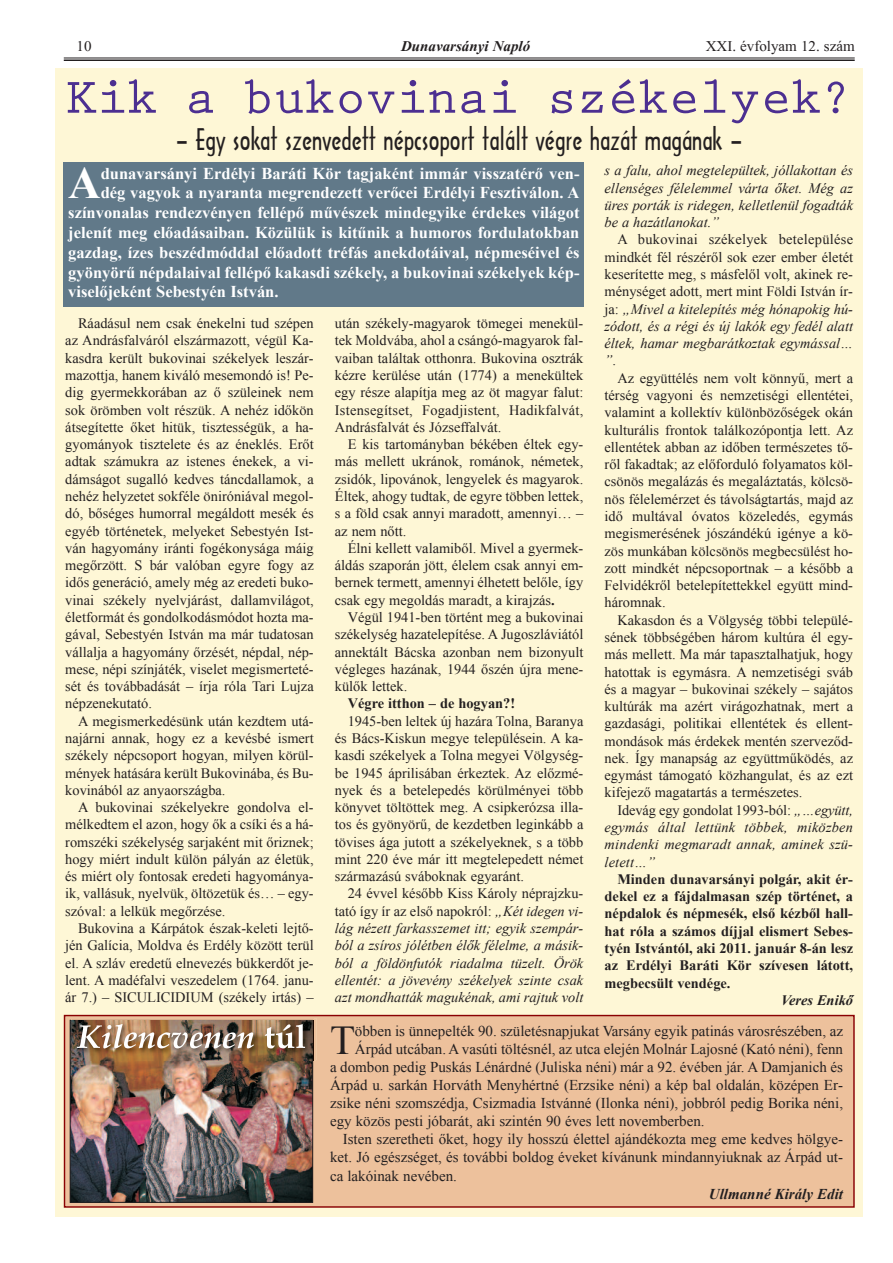
<style>
.page{position:relative;width:893px;height:1263px;background:#fff}
.page>*{position:absolute;margin:0;border:0;box-sizing:border-box;transform-origin:0 0}
.t1{font:700 51px "Prestige Elite Std";color:#4c2f91}
.t2{font:700 45px "Times New Roman";color:#fff}
.t3{font:40.95px "Times New Roman";color:#231f20}
.t4{font:28.5px "Architecture";color:#231f20}
.t5{font:700 16.5px "Times New Roman";color:#fff}
.t6{font:15px "Times New Roman";color:#231f20}
.t7{font:15px "Times New Roman HU";color:#231f20}
.t8{font:italic 700 15px "Times New Roman";color:#231f20}
.t9{font:italic 15px "Times New Roman HU Bold";color:#231f20}
.t10{font:14.4px/17.2px "Times New Roman";color:#231f20;text-align:justify}
.t11{font:italic 14.4px/17.2px "Times New Roman";color:#231f20;text-align:justify}
.t12{font:700 14.4px/17.2px "Times New Roman";color:#231f20;text-align:justify}
.t13{font:italic 700 14.4px "Times New Roman";color:#231f20}
.s1{font-style:italic}
.s2{font-style:normal}
.s3{font-weight:700}
</style>
<div class="page">
<div style="left:55px;top:68px;width:808px;height:1148px;background:#fef7d6"></div>
<hr style="left:64px;top:59px;width:791px;height:2px;background:#231f20">
<hr style="left:64px;top:58px;width:791px;height:1px;background:#231f20">
<div style="left:64px;top:162px;width:520px;height:144px;background:#617989"></div>
<div style="left:67px;top:1018px;width:785px;height:187px;background:#edc19c"></div>
<div style="left:64px;top:1015px;width:791px;height:193px;border:2px solid #8b0202"></div>
<img style="left:71px;top:1018px;width:242px;height:183px">
<div style="left:70px;top:1020px;width:243px;height:183px;border:1px solid #231f20"></div>
<img style="left:313px;top:1018px;width:3px;height:42px">
<img style="left:72px;top:1020px;width:242px;height:40px">
<img style="left:77px;top:1024px;width:228px;height:24px">
<p class="t7" style="left:77px;top:41px;width:16px">10</p>
<p class="t9" style="left:401px;top:41px;width:131px">Dunavarsányi Napló</p>
<p class="t7" style="left:706px;top:41px;width:151px">XXI. évfolyam 12. szám</p>
<h1 class="t1" style="left:66px;top:72px;width:788px">Kik a bukovinai székelyek?</h1>
<h3 class="t4" style="left:176px;top:126px;width:567px">– Egy sokat szenvedett népcsoport talált végre hazát magának –</h3>
<h2 class="t2" style="left:68px;top:158px;width:34px">A</h2>
<p class="t5" style="left:101px;top:164px;width:480px">dunavarsányi Erdélyi Baráti Kör tagjaként immár visszatérő ven-</p>
<p class="t11" style="left:605px;top:162px;width:250px">s a falu, ahol megtelepültek, jóllakottan és ellenséges félelemmel várta őket. Még az üres porták is ridegen, kelletlenül fogadták be a hazátlanokat.”</p>
<p class="t10" style="left:605px;top:231px;width:250px;text-indent:13px">A bukovinai székelyek betelepülése mindkét fél részéről sok ezer ember életét keserítette meg, s másfelől volt, akinek re&shy;ménységet adott, mert mint Földi István ír&shy;ja: <span class="s1">„Mivel a kitelepítés még hónapokig hú&shy;zódott, és a régi és új lakók egy fedél alatt éltek, hamar megbarátkoztak egymással… ”</span>.</p>
<p class="t10" style="left:605px;top:369px;width:250px;text-indent:13px">Az együttélés nem volt könnyű, mert a térség vagyoni és nemzetiségi ellentétei, valamint a kollektív különbözőségek okán kulturális frontok találkozópontja lett. Az ellentétek abban az időben természetes tő&shy;ről fakadtak; az előforduló folyamatos köl&shy;csönös megalázás és megaláztatás, kölcsö&shy;nös félelemérzet és távolságtartás, majd az idő multával óvatos közeledés, egymás megismerésének jószándékú igénye a kö&shy;zös munkában kölcsönös megbecsülést ho&shy;zott mindkét népcsoportnak – a később a Felvidékről betelepítettekkel együtt mind&shy;háromnak.</p>
<p class="t10" style="left:605px;top:611px;width:250px;text-indent:13px">Kakasdon és a Völgység többi települé&shy;sének többségében három kultúra él egy&shy;más mellett. Ma már tapasztalhatjuk, hogy hatottak is egymásra. A nemzetiségi sváb és a magyar – bukovinai székely – sajátos kultúrák ma azért virágozhatnak, mert a gazdasági, politikai ellentétek és ellent&shy;mondások más érdekek mentén szerveződ&shy;nek. Így manapság az együttműködés, az egymást támogató közhangulat, és az ezt kifejező magatartás a természetes.</p>
<p class="t11" style="left:605px;top:801px;width:250px;text-indent:13px"><span class="s2">Idevág egy gondolat 1993-ból:</span> „…együtt, egymás által lettünk többek, miközben mindenki megmaradt annak, aminek szü&shy;letett…”</p>
<p class="t12" style="left:605px;top:870px;width:250px;text-indent:13px">Minden dunavarsányi polgár, akit ér&shy;dekel ez a fájdalmasan szép történet, a népdalok és népmesék, első kézből hall&shy;hat róla a számos díjjal elismert Sebes&shy;tyén Istvántól, aki 2011. január 8-án lesz az Erdélyi Baráti Kör szívesen látott, megbecsült vendége.</p>
<p class="t13" style="left:781px;top:992px;width:73px">Veres Enikő</p>
<p class="t5" style="left:101px;top:184px;width:480px">dég vagyok a nyaranta megrendezett verőcei Erdélyi Fesztiválon. A</p>
<p class="t5" style="left:68px;top:204px;width:513px">színvonalas rendezvényen fellépő művészek mindegyike érdekes világot</p>
<p class="t5" style="left:68px;top:223px;width:513px">jelenít meg előadásaiban. Közülük is kitűnik a humoros fordulatokban</p>
<p class="t5" style="left:68px;top:243px;width:513px">gazdag, ízes beszédmóddal előadott tréfás anekdotáival, népmeséivel és</p>
<p class="t5" style="left:68px;top:263px;width:513px">gyönyörű népdalaival fellépő kakasdi székely, a bukovinai székelyek kép-</p>
<p class="t5" style="left:68px;top:283px;width:212px">viselőjeként Sebestyén István.</p>
<p class="t10" style="left:65px;top:315px;width:250px;text-indent:13px">Ráadásul nem csak énekelni tud szépen az Andrásfalváról elszármazott, végül Ka&shy;kasdra került bukovinai székelyek leszár&shy;mazottja, hanem kiváló mesemondó is! Pe&shy;dig gyermekkorában az ő szüleinek nem sok örömben volt részük. A nehéz időkön átsegítette őket hitük, tisztességük, a ha&shy;gyományok tisztelete és az éneklés. Erőt adtak számukra az istenes énekek, a vi&shy;dámságot sugalló kedves táncdallamok, a nehéz helyzetet sokféle öniróniával megol&shy;dó, bőséges humorral megáldott mesék és egyéb történetek, melyeket Sebestyén Ist&shy;ván hagyomány iránti fogékonysága máig megőrzött. S bár valóban egyre fogy az idős generáció, amely még az eredeti buko&shy;vinai székely nyelvjárást, dallamvilágot, életformát és gondolkodásmódot hozta ma&shy;gával, Sebestyén István ma már tudatosan vállalja a hagyomány őrzését, népdal, nép&shy;mese, népi színjáték, viselet megismerteté&shy;sét és továbbadását – írja róla Tari Lujza népzenekutató.</p>
<p class="t10" style="left:65px;top:712px;width:250px;text-indent:13px">A megismerkedésünk után kezdtem utá&shy;najárni annak, hogy ez a kevésbé ismert székely népcsoport hogyan, milyen körül&shy;mények hatására került Bukovinába, és Bu&shy;kovinából az anyaországba.</p>
<p class="t10" style="left:65px;top:798px;width:250px;text-indent:13px">A bukovinai székelyekre gondolva el&shy;mélkedtem el azon, hogy ők a csíki és a há&shy;romszéki székelység sarjaként mit őriznek; hogy miért indult külön pályán az életük, és miért oly fontosak eredeti hagyománya&shy;ik, vallásuk, nyelvük, öltözetük és… – egy&shy;szóval: a lelkük megőrzése.</p>
<p class="t10" style="left:65px;top:919px;width:250px;text-indent:13px">Bukovina a Kárpátok észak-keleti lejtő&shy;jén Galícia, Moldva és Erdély között terül el. A szláv eredetű elnevezés bükkerdőt je&shy;lent. A madéfalvi veszedelem (1764. janu&shy;ár 7.) – SICULICIDIUM (székely irtás) –</p>
<p class="t10" style="left:335px;top:315px;width:250px">után székely-magyarok tömegei menekül&shy;tek Moldvába, ahol a csángó-magyarok fal&shy;vaiban találtak otthonra. Bukovina osztrák kézre kerülése után (1774) a menekültek egy része alapítja meg az öt magyar falut:<br>Istensegítset, Fogadjistent, Hadikfalvát, Andrásfalvát és Józseffalvát.</p>
<p class="t10" style="left:335px;top:436px;width:250px;text-indent:13px">E kis tartományban békében éltek egy&shy;más mellett ukránok, románok, németek, zsidók, lipovánok, lengyelek és magyarok.<br>Éltek, ahogy tudtak, de egyre többen lettek, s a föld csak annyi maradott, amennyi… – az nem nőtt.</p>
<p class="t10" style="left:335px;top:539px;width:250px;text-indent:13px">Élni kellett valamiből. Mivel a gyermek&shy;áldás szaporán jött, élelem csak annyi em&shy;bernek termett, amennyi élhetett belőle, így csak egy megoldás maradt, a kirajzás<span class="s3">.</span></p>
<p class="t10" style="left:335px;top:608px;width:250px;text-indent:13px">Végül 1941-ben történt meg a bukovinai székelység hazatelepítése. A Jugoszláviától annektált Bácska azonban nem bizonyult végleges hazának, 1944 őszén újra mene&shy;külők lettek.</p>
<p class="t12" style="left:348px;top:695px;width:169px">Végre itthon – de hogyan?!</p>
<p class="t10" style="left:335px;top:712px;width:250px;text-indent:13px">1945-ben leltek új hazára Tolna, Baranya és Bács-Kiskun megye településein. A ka&shy;kasdi székelyek a Tolna megyei Völgység&shy;be 1945 áprilisában érkeztek. Az előzmé&shy;nyek és a betelepedés körülményei több könyvet töltöttek meg. A csipkerózsa illa&shy;tos és gyönyörű, de kezdetben leginkább a tövises ága jutott a székelyeknek, s a több mint 220 éve már itt megtelepedett német származású sváboknak egyaránt.</p>
<p class="t11" style="left:335px;top:885px;width:250px;text-indent:13px"><span class="s2">24 évvel később Kiss Károly néprajzku&shy;tató így ír az első napokról:</span> „Két idegen vi&shy;lág nézett farkasszemet itt; egyik szempár&shy;ból a zsíros jólétben élők félelme, a másik&shy;ból a földönfutók riadalma tüzelt. Örök ellentét: a jövevény székelyek szinte csak azt mondhatták magukénak, ami rajtuk volt</p>
<h3 class="t3" style="left:330px;top:1018px;width:27px">T</h3>
<p class="t6" style="left:355px;top:1023px;width:490px">öbben is ünnepelték 90. születésnapjukat Varsány egyik patinás városrészében, az</p>
<p class="t6" style="left:355px;top:1041px;width:490px">Árpád utcában. A vasúti töltésnél, az utca elején Molnár Lajosné (Kató néni), fenn</p>
<p class="t6" style="left:330px;top:1059px;width:514px">a dombon pedig Puskás Lénárdné (Juliska néni) már a 92. évében jár. A Damjanich és</p>
<p class="t6" style="left:330px;top:1077px;width:515px">Árpád u. sarkán Horváth Menyhértné (Erzsike néni) a kép bal oldalán, középen Er-</p>
<p class="t6" style="left:330px;top:1095px;width:514px">zsike néni szomszédja, Csizmadia Istvánné (Ilonka néni), jobbról pedig Borika néni,</p>
<p class="t6" style="left:330px;top:1113px;width:376px">egy közös pesti jóbarát, aki szintén 90 éves lett novemberben.</p>
<p class="t6" style="left:343px;top:1131px;width:502px">Isten szeretheti őket, hogy ily hosszú élettel ajándékozta meg eme kedves hölgye-</p>
<p class="t6" style="left:330px;top:1149px;width:515px">ket. Jó egészséget, és további boldog éveket kívánunk mindannyiuknak az Árpád ut-</p>
<p class="t6" style="left:330px;top:1167px;width:128px">ca lakóinak nevében.</p>
<p class="t8" style="left:709px;top:1185px;width:136px">Ullmanné Király Edit</p>
</div>
